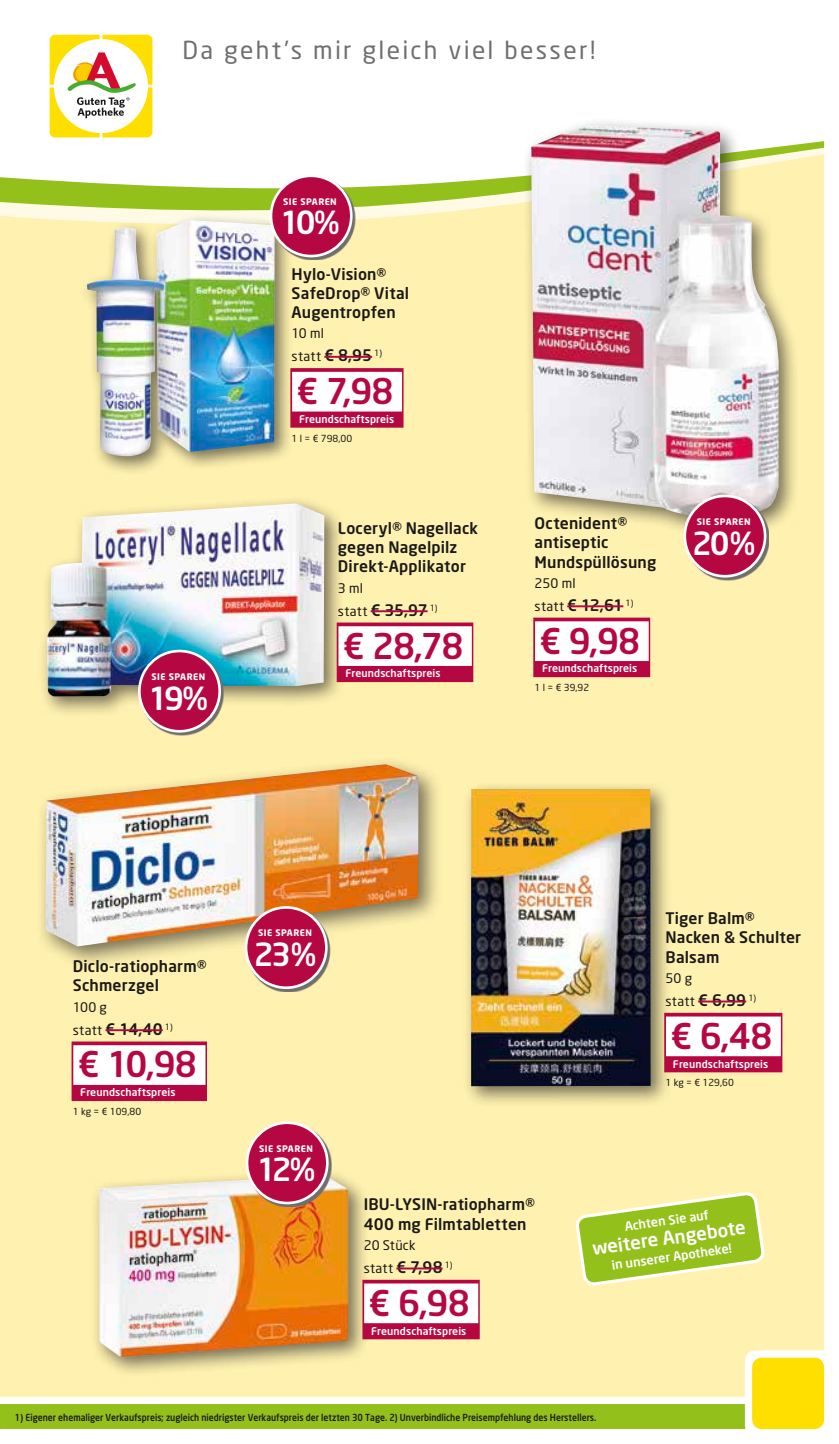
<style>
.page{position:relative;width:839px;height:1444px;background:#fff}
.page>*{position:absolute;margin:0;border:0;box-sizing:border-box;transform-origin:0 0}
._04_Angebotspreis{font:500 35px "Neo Sans";letter-spacing:-.025em;color:#b50843}
.t1{font:500 31.5px "Neo Sans";letter-spacing:-.135em;color:#fff}
.t2{font:24.5px "Neo Sans";letter-spacing:.09em;color:#6f6f6e}
.t3{font:500 18.38px "Neo Sans";color:#fff}
._01_Artikel{font:500 15.75px/19.2px "Neo Sans";letter-spacing:.01em;color:#1a1918}
._03_statt_Preis{font:500 15.75px "Neo Sans";letter-spacing:-.025em;color:#1a1918}
._03_statt_Preis-2{font:13.12px "Neo Sans";letter-spacing:.025em;color:#1a1918}
._02_Text{font:13.12px "Neo Sans";letter-spacing:.015em;color:#1a1918}
.t4{font:500 12.42px "Neo Sans";color:#fff}
._07_T_Wirberaten{font:500 10.5px "Neo Sans";letter-spacing:.01em;color:#fff}
.t5{font:500 9.62px "Neo Sans";color:#1d1d1b;scale:.9 1}
._05_Grundpreis{font:9.62px "Neo Sans";color:#1a1918}
.t6{font:700 8.92px "Neo Sans";letter-spacing:.05em;color:#fff}
.s1{font-weight:500;font-size:15.75px}
.s2{font-weight:400;font-size:13.12px}
</style>
<div class="page">
<div style="left:0;top:1404px;width:755px;height:25px;background:#94c01c"></div>
<div style="left:0;top:227px;width:823px;height:1169px;background:#fff1af"></div>
<div style="left:744px;top:1350px;width:87px;height:86px;background:#fff;border-radius:11px"></div>
<div style="left:752px;top:1357px;width:71px;height:72px;background:#ffdf00;border-radius:10px"></div>
<svg style="left:0;top:75px;width:823px;height:152px"></svg>
<svg style="left:50px;top:35px;width:102px;height:102px"></svg>
<svg style="left:576px;top:1192px;width:187px;height:93px;background:#b8d155"></svg>
<div style="left:38px;top:495px;width:307px;height:222px;background:#1a1918;opacity:.6"></div>
<img style="left:47px;top:503px;width:277px;height:193px">
<div style="left:336px;top:622px;width:137px;height:60px;background:#b50843"></div>
<div style="left:338px;top:626px;width:133px;height:40px;background:#fff"></div>
<hr style="left:370px;top:610px;width:57px;height:2px;background:#b50843">
<svg style="left:140px;top:652px;width:83px;height:83px;background:#94baad"></svg>
<div style="left:139px;top:651px;width:81px;height:80px;background:#b50843;border-radius:50%"></div>
<div style="left:138px;top:650px;width:83px;height:82px;border:3px solid #fff;border-radius:50%"></div>
<div style="left:462px;top:780px;width:209px;height:327px;background:#1a1918;opacity:.6"></div>
<img style="left:471px;top:789px;width:179px;height:297px">
<div style="left:664px;top:1012px;width:118px;height:60px;background:#b50843"></div>
<div style="left:665px;top:1016px;width:115px;height:40px;background:#fff"></div>
<hr style="left:698px;top:1000px;width:48px;height:2px;background:#b50843">
<div style="left:91px;top:1167px;width:278px;height:211px;background:#1a1918;opacity:.6"></div>
<img style="left:99px;top:1175px;width:249px;height:182px">
<div style="left:362px;top:1279px;width:117px;height:60px;background:#b50843"></div>
<div style="left:364px;top:1283px;width:114px;height:40px;background:#fff"></div>
<hr style="left:396px;top:1267px;width:46px;height:2px;background:#b50843">
<svg style="left:248px;top:1124px;width:83px;height:83px;background:#dab87e"></svg>
<div style="left:247px;top:1122px;width:80px;height:81px;background:#b50843;border-radius:50%"></div>
<div style="left:246px;top:1121px;width:82px;height:83px;border:3px solid #fff;border-radius:50%"></div>
<div style="left:36px;top:755px;width:406px;height:214px;background:#1a1918;opacity:.6"></div>
<img style="left:45px;top:764px;width:373px;height:182px">
<div style="left:72px;top:1041px;width:135px;height:60px;background:#b50843"></div>
<div style="left:73px;top:1045px;width:132px;height:40px;background:#fff"></div>
<hr style="left:105px;top:1029px;width:58px;height:2px;background:#b50843">
<svg style="left:247px;top:908px;width:83px;height:83px;background:#d2c097"></svg>
<div style="left:246px;top:907px;width:80px;height:80px;background:#b50843;border-radius:50%"></div>
<div style="left:245px;top:906px;width:82px;height:83px;border:3px solid #fff;border-radius:50%"></div>
<div style="left:522px;top:117px;width:277px;height:421px;background:#1a1918;opacity:.6"></div>
<img style="left:531px;top:125px;width:247px;height:392px">
<div style="left:533px;top:617px;width:117px;height:60px;background:#b50843"></div>
<div style="left:535px;top:621px;width:113px;height:40px;background:#fff"></div>
<hr style="left:567px;top:605px;width:56px;height:2px;background:#b50843">
<svg style="left:685px;top:497px;width:83px;height:83px;background:#d3cab0"></svg>
<div style="left:684px;top:496px;width:80px;height:80px;background:#b50843;border-radius:50%"></div>
<div style="left:683px;top:495px;width:83px;height:82px;border:3px solid #fff;border-radius:50%"></div>
<div style="left:80px;top:212px;width:214px;height:264px;background:#1a1918;opacity:.6"></div>
<img style="left:87px;top:220px;width:187px;height:236px">
<div style="left:290px;top:368px;width:113px;height:60px;background:#b50843"></div>
<div style="left:292px;top:372px;width:110px;height:39px;background:#fff"></div>
<hr style="left:324px;top:356px;width:48px;height:2px;background:#b50843">
<svg style="left:272px;top:177px;width:83px;height:83px"></svg>
<div style="left:271px;top:176px;width:80px;height:80px;background:#b50843;border-radius:50%"></div>
<div style="left:269px;top:174px;width:83px;height:83px;border:3px solid #fff;border-radius:50%"></div>
<hr style="left:0;top:1242px;width:1px;height:60px;background:#b50843">
<hr style="left:0;top:1246px;width:1px;height:40px;background:#fff">
<p class="t2" style="left:182px;top:35px;width:414px">Da geht’s mir gleich viel besser!</p>
<p class="t6" style="left:283px;top:196px;width:55px">SIE SPAREN</p>
<p class="t1" style="left:280px;top:203px;width:61px">10%</p>
<p class="_01_Artikel" style="left:291px;top:264px;width:119px">Hylo-Vision®<br>SafeDrop® Vital<br>Augentropfen</p>
<p class="_02_Text" style="left:291px;top:325px;width:34px">10 ml</p>
<p class="_03_statt_Preis-2" style="left:291px;top:348px;width:92px">statt <span class="s1">€ 8,95</span> <sup>1)</sup></p>
<p class="_04_Angebotspreis" style="left:296px;top:369px;width:98px">€ 7,98</p>
<p class="_07_T_Wirberaten" style="left:299px;top:412px;width:97px">Freundschaftspreis</p>
<p class="_05_Grundpreis" style="left:291px;top:432px;width:62px">1 l = € 798,00</p>
<p class="_01_Artikel" style="left:338px;top:518px;width:142px">Loceryl® Nagellack gegen Nagelpilz</p>
<p class="_01_Artikel" style="left:338px;top:556px;width:129px">Direkt-Applikator</p>
<p class="_02_Text" style="left:338px;top:580px;width:27px">3 ml</p>
<p class="_03_statt_Preis" style="left:338px;top:600px;width:101px"><span class="s2">statt</span> € 35,97 <sup>1)</sup></p>
<p class="_04_Angebotspreis" style="left:343px;top:623px;width:122px">€ 28,78</p>
<p class="t6" style="left:151px;top:671px;width:55px">SIE SPAREN</p>
<p class="_07_T_Wirberaten" style="left:345px;top:667px;width:97px">Freundschaftspreis</p>
<p class="t1" style="left:149px;top:678px;width:61px">19%</p>
<p class="_01_Artikel" style="left:534px;top:513px;width:123px">Octenident® antiseptic<br>Mundspüllösung</p>
<p class="_02_Text" style="left:534px;top:575px;width:43px">250 ml</p>
<p class="_03_statt_Preis" style="left:534px;top:595px;width:100px"><span class="s2">statt</span> € 12,61 <sup>1)</sup></p>
<p class="_04_Angebotspreis" style="left:539px;top:618px;width:102px">€ 9,98</p>
<p class="_07_T_Wirberaten" style="left:542px;top:662px;width:97px">Freundschaftspreis</p>
<p class="_05_Grundpreis" style="left:534px;top:681px;width:56px">1 l = € 39,92</p>
<p class="t6" style="left:696px;top:516px;width:55px">SIE SPAREN</p>
<p class="t1" style="left:692px;top:523px;width:65px">20%</p>
<p class="_01_Artikel" style="left:73px;top:956px;width:135px">Diclo-ratiopharm®<br>Schmerzgel</p>
<p class="_02_Text" style="left:73px;top:999px;width:36px">100 g</p>
<p class="_03_statt_Preis" style="left:73px;top:1019px;width:101px"><span class="s2">statt</span> € 14,40 <sup>1)</sup></p>
<p class="_04_Angebotspreis" style="left:78px;top:1042px;width:121px">€ 10,98</p>
<p class="_07_T_Wirberaten" style="left:80px;top:1085px;width:97px">Freundschaftspreis</p>
<p class="_05_Grundpreis" style="left:73px;top:1105px;width:70px">1 kg = € 109,80</p>
<p class="t6" style="left:258px;top:927px;width:55px">SIE SPAREN</p>
<p class="t1" style="left:254px;top:934px;width:64px">23%</p>
<p class="t6" style="left:259px;top:1142px;width:55px">SIE SPAREN</p>
<p class="t1" style="left:257px;top:1150px;width:60px">12%</p>
<p class="_01_Artikel" style="left:665px;top:908px;width:137px">Tiger Balm®<br>Nacken &amp; Schulter<br>Balsam</p>
<p class="_02_Text" style="left:665px;top:970px;width:28px">50 g</p>
<p class="_03_statt_Preis-2" style="left:665px;top:993px;width:92px">statt <span class="s1">€ 6,99</span> <sup>1)</sup></p>
<p class="_04_Angebotspreis" style="left:670px;top:1013px;width:103px">€ 6,48</p>
<p class="_07_T_Wirberaten" style="left:672px;top:1057px;width:97px">Freundschaftspreis</p>
<p class="_05_Grundpreis" style="left:665px;top:1076px;width:70px">1 kg = € 129,60</p>
<p class="_01_Artikel" style="left:363px;top:1194px;width:172px">IBU-LYSIN-ratiopharm®<br>400 mg Filmtabletten</p>
<p class="_02_Text" style="left:363px;top:1237px;width:53px">20 Stück</p>
<p class="_03_statt_Preis-2" style="left:363px;top:1260px;width:90px">statt <span class="s1">€ 7,98</span> <sup>1)</sup></p>
<p class="_04_Angebotspreis" style="left:368px;top:1280px;width:103px">€ 6,98</p>
<p class="_07_T_Wirberaten" style="left:371px;top:1324px;width:97px">Freundschaftspreis</p>
<p class="t4" style="left:623px;top:1218px;width:86px;rotate:-8deg">Achten Sie auf</p>
<p class="t3" style="left:590px;top:1237px;width:156px;rotate:-8deg">weitere Angebote</p>
<p class="t4" style="left:610px;top:1257px;width:123px;rotate:-8deg">in unserer Apotheke!</p>
<p class="t5" style="left:15px;top:1411px;width:647px">1) Eigener ehemaliger Verkaufspreis; zugleich niedrigster Verkaufspreis der letzten 30 Tage. 2) Unverbindliche Preisempfehlung des Herstellers.</p>
</div>
